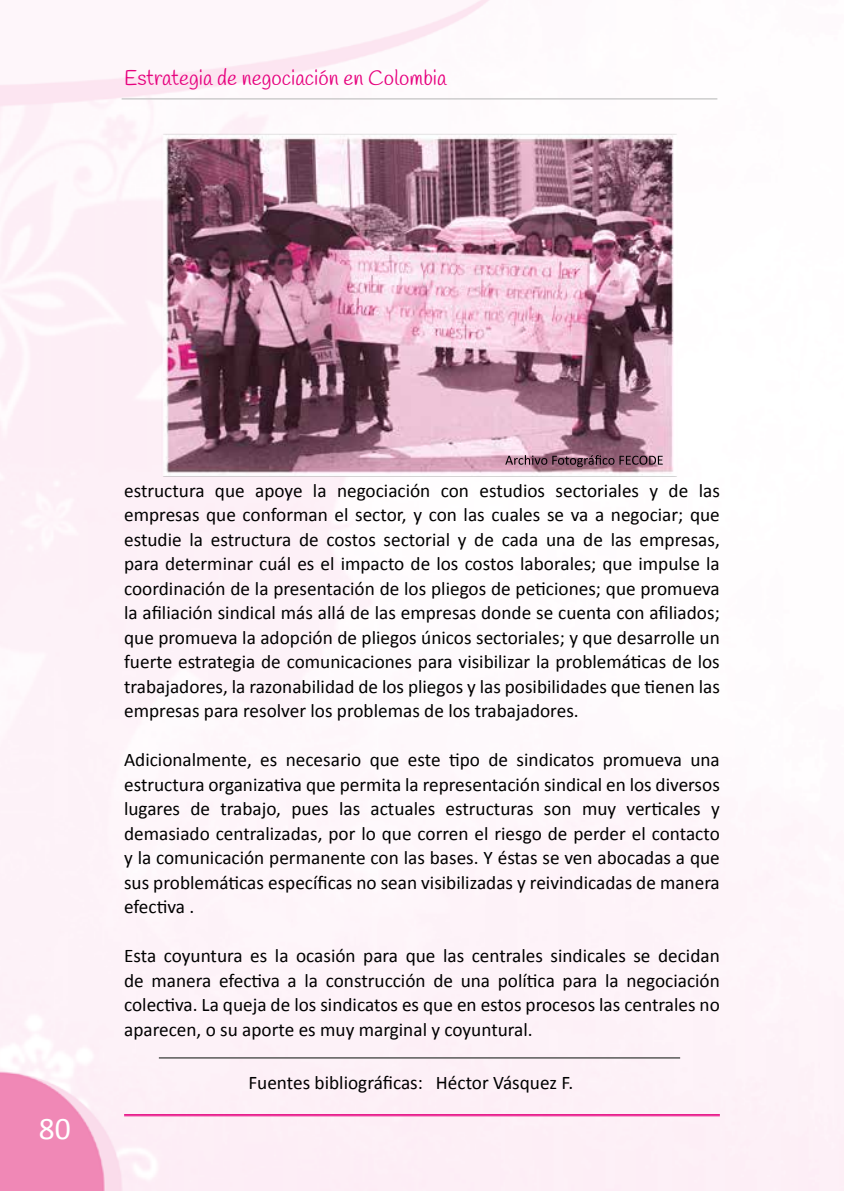
<style>
.page{position:relative;width:844px;height:1191px;background:#fff}
.page>*{position:absolute;margin:0;border:0;box-sizing:border-box;transform-origin:0 0}
.t1{font:31.5px "Calibri";color:#fff}
.t2{font:21px "Handlee";color:#e6007d}
.t3{font:19.25px/24.5px "Calibri";color:#000;text-align:justify}
</style>
<div class="page">
<div style="left:0;top:0;width:843px;height:1191px;background:#fef6fa"></div>
<hr style="left:122px;top:98px;width:595px;height:2px;background:#c6c6c6">
<hr style="left:124px;top:1114px;width:595px;height:1px;background:#e6007d">
<hr style="left:124px;top:1115px;width:595px;height:1px;background:#e6007d">
<hr style="left:159px;top:1057px;width:521px;height:1px;background:#706f6f">
<img style="left:149px;top:124px;width:537px;height:358px">
<svg style="left:505px;top:455px;width:157px;height:12px;background:#845d6e"></svg>
<p class="t2" style="left:124px;top:65px;width:324px">Estrategia de negociación en Colombia</p>
<h1 class="t1" style="left:39px;top:1106px;width:33px">80</h1>
<p class="t3" style="left:124px;top:477px;width:597px">estructura que apoye la negociación con estudios sectoriales y de las empresas que conforman el sector, y con las cuales se va a negociar; que estudie la estructura de costos sectorial y de cada una de las empresas, para determinar cuál es el impacto de los costos laborales; que impulse la coordinación de la presentación de los pliegos de peticiones; que promueva la afiliación sindical más allá de las empresas donde se cuenta con afiliados; que promueva la adopción de pliegos únicos sectoriales; y que desarrolle un fuerte estrategia de comunicaciones para visibilizar la problemáticas de los trabajadores, la razonabilidad de los pliegos y las posibilidades que tienen las empresas para resolver los problemas de los trabajadores.</p>
<p class="t3" style="left:124px;top:747px;width:597px">Adicionalmente, es necesario que este tipo de sindicatos promueva una estructura organizativa que permita la representación sindical en los diversos lugares de trabajo, pues las actuales estructuras son muy verticales y demasiado centralizadas, por lo que corren el riesgo de perder el contacto y la comunicación permanente con las bases. Y éstas se ven abocadas a que sus problemáticas específicas no sean visibilizadas y reivindicadas de manera efectiva .</p>
<p class="t3" style="left:124px;top:943px;width:597px">Esta coyuntura es la ocasión para que las centrales sindicales se decidan de manera efectiva a la construcción de una política para la negociación colectiva. La queja de los sindicatos es que en estos procesos las centrales no aparecen, o su aporte es muy marginal y coyuntural.</p>
<p class="t3" style="left:248px;top:1069px;width:326px">Fuentes bibliográficas: Héctor Vásquez F.</p>
</div>
